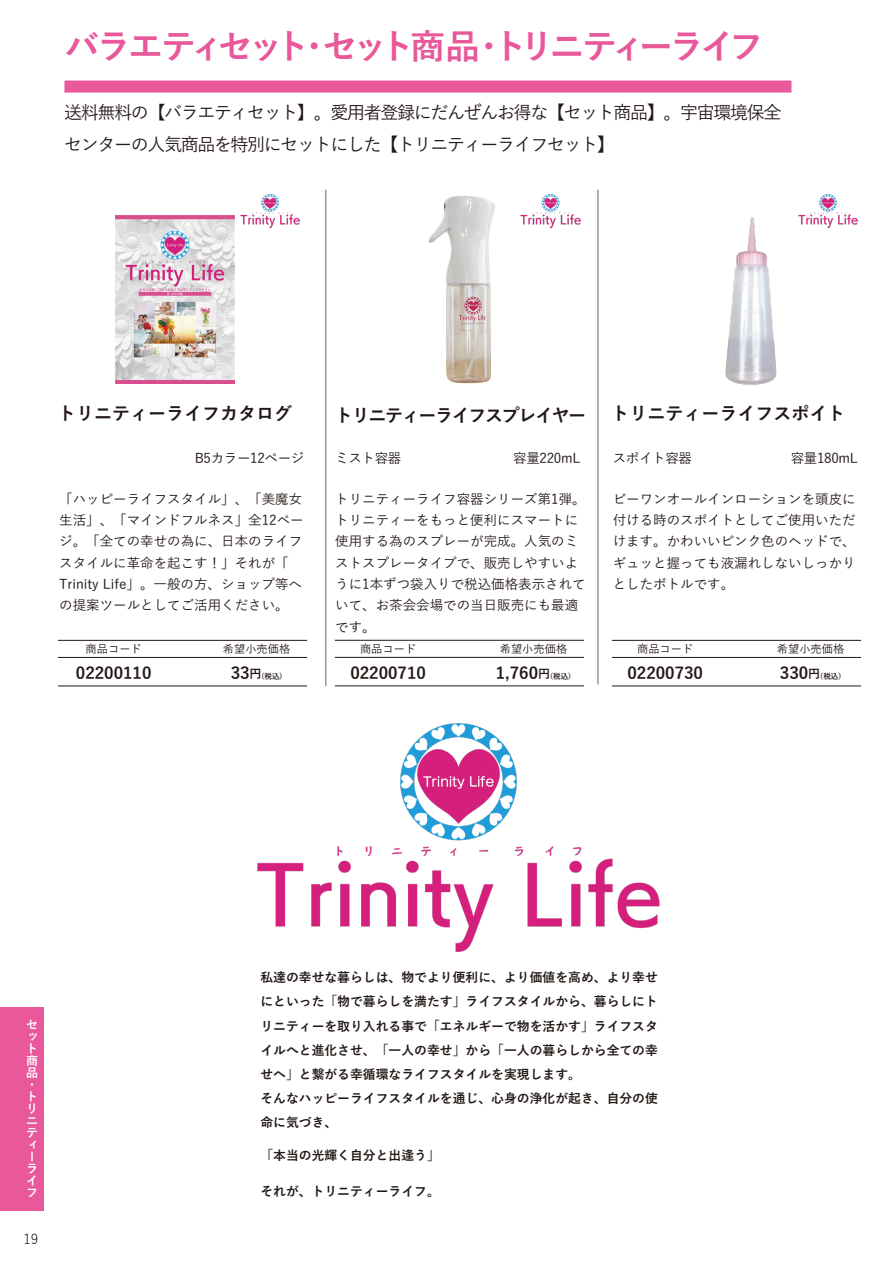
<style>
.page{position:relative;width:893px;height:1263px;background:#fff}
.page>*{position:absolute;margin:0;border:0;box-sizing:border-box;transform-origin:0 0}
.t1{font:700 34.5px "Yu Gothic";letter-spacing:-.15em;color:#e8589a}
.t2{font:500 18px/31.5px "Yu Gothic";letter-spacing:-.075em;color:#221815}
.t3{font:700 18px "Yu Gothic";color:#221815}
.t4{font:700 18px "Yu Gothic";letter-spacing:-.075em;color:#221815}
.t5{font:700 16.5px "Yu Gothic";color:#221815}
.t6{font:500 13.5px/21.3px "Yu Gothic";color:#221815}
.t7{font:500 13.5px "Yu Gothic";letter-spacing:-.025em;color:#221815}
.t8{font:13.5px "Yu Gothic";color:#221815}
.t9{font:700 12.9px/24.3px "Yu Gothic";color:#221815}
.t10{font:700 12px/12px "Yu Gothic";color:#fff}
.t11{font:500 11.25px "Yu Gothic";color:#221815}
.t12{font:700 7.5px "Yu Gothic";color:#221815}
.s1{font-family:"Koz Go Pr 6 N";font-weight:400}
.s2{font-size:12px}
.s3{font-size:7.5px}
.s4{font-size:16.5px}
</style>
<div class="page">
<div style="left:0;top:1007px;width:43px;height:204px;background:#e8589a"></div>
<div style="left:64px;top:81px;width:727px;height:12px;background:#e8589a"></div>
<img style="left:428px;top:196px;width:67px;height:188px">
<img style="left:726px;top:217px;width:51px;height:168px">
<img style="left:115px;top:215px;width:119px;height:168px">
<img style="left:798px;top:195px;width:59px;height:34px">
<img style="left:521px;top:195px;width:59px;height:34px">
<img style="left:257px;top:724px;width:403px;height:228px">
<img style="left:240px;top:195px;width:59px;height:34px">
<hr style="left:597px;top:190px;width:2px;height:494px;background:#999899">
<hr style="left:335px;top:657px;width:249px;height:1px;background:#221815">
<hr style="left:335px;top:640px;width:249px;height:1px;background:#221815">
<hr style="left:335px;top:686px;width:249px;height:1px;background:#221815">
<hr style="left:325px;top:190px;width:1px;height:496px;background:#999899">
<hr style="left:58px;top:657px;width:249px;height:1px;background:#221815">
<hr style="left:58px;top:640px;width:249px;height:1px;background:#221815">
<hr style="left:58px;top:686px;width:249px;height:1px;background:#221815">
<hr style="left:612px;top:657px;width:249px;height:1px;background:#221815">
<hr style="left:612px;top:640px;width:249px;height:1px;background:#221815">
<hr style="left:612px;top:686px;width:249px;height:1px;background:#221815">
<h1 class="t1" style="left:64px;top:27px;width:701px">バラエティセット・セット商品・トリニティーライフ</h1>
<h2 class="t2" style="left:64px;top:95px;width:719px">送料無料の<span class="s1">【</span>バラエティセット<span class="s1">】</span>。愛用者登録にだんぜんお得な【セット商品】。宇宙環境保全センターの人気商品を特別にセットにした【トリニティーライフセット】</h2>
<h2 class="t3" style="left:58px;top:403px;width:235px">トリニティーライフカタログ</h2>
<h2 class="t3" style="left:611px;top:403px;width:235px">トリニティーライフスポイト</h2>
<h2 class="t4" style="left:335px;top:405px;width:253px">トリニティーライフスプレイヤー</h2>
<p class="t7" style="left:195px;top:445px;width:111px">B5カラー12ページ</p>
<p class="t6" style="left:59px;top:486px;width:246px">「ハッピーライフスタイル」、「美魔女生活」、「マインドフルネス」全12ページ。「全ての幸せの為に、日本のライフスタイルに革命を起こす！」それが「<br>Trinity Life」。一般の方、ショップ等への提案ツールとしてご活用ください。</p>
<p class="t6" style="left:335px;top:445px;width:68px">ミスト容器</p>
<p class="t7" style="left:513px;top:445px;width:69px">容量220mL</p>
<p class="t6" style="left:335px;top:486px;width:252px">トリニティーライフ容器シリーズ第1弾。トリニティーをもっと便利にスマートに使用する為のスプレーが完成。人気のミストスプレータイプで、販売しやすいように1本ずつ袋入りで税込価格表示されていて、お茶会会場での当日販売にも最適です。</p>
<p class="t6" style="left:613px;top:445px;width:81px">スポイト容器</p>
<p class="t7" style="left:791px;top:445px;width:69px">容量180mL</p>
<p class="t6" style="left:613px;top:486px;width:244px;text-align:justify">ビーワンオールインローションを頭皮に付ける時のスポイトとしてご使用いただけます。かわいいピンク色のヘッドで、ギュッと握っても液漏れしないしっかりとしたボトルです。</p>
<p class="t11" style="left:360px;top:638px;width:58px">商品コード</p>
<p class="t5" style="left:350px;top:664px;width:77px">02200710</p>
<p class="t5" style="left:496px;top:664px;width:77px">1,760<span class="s2">円</span><span class="s3">(税込)</span></p>
<p class="t11" style="left:500px;top:638px;width:69px">希望小売価格</p>
<p class="t11" style="left:86px;top:638px;width:58px">商品コード</p>
<p class="t11" style="left:777px;top:638px;width:69px">希望小売価格</p>
<p class="t5" style="left:76px;top:664px;width:77px">02200110</p>
<p class="t11" style="left:223px;top:638px;width:69px">希望小売価格</p>
<p class="t11" style="left:637px;top:638px;width:58px">商品コード</p>
<p class="t5" style="left:627px;top:664px;width:77px">02200730</p>
<p class="t12" style="left:231px;top:672px;width:53px"><span class="s4">33</span><span class="s2">円</span>(税込)</p>
<p class="t12" style="left:780px;top:672px;width:63px"><span class="s4">330</span><span class="s2">円</span>(税込)</p>
<p class="t10" style="left:26px;top:1019px;width:13px">セット商品・トリニティーライフ</p>
<p class="t8" style="left:23px;top:1226px;width:17px">19</p>
<p class="t9" style="left:260px;top:965px;width:399px">私達の幸せな暮らしは、物でより便利に、より価値を高め、より幸せにといった「物で暮らしを満たす」ライフスタイルから、暮らしにトリニティーを取り入れる事で「エネルギーで物を活かす」ライフスタイルへと進化させ、「一人の幸せ」から「一人の暮らしから全ての幸せへ」と繋がる幸循環なライフスタイルを実現します。<br>そんなハッピーライフスタイルを通じ、心身の浄化が起き、自分の使命に気づき、</p>
<p class="t9" style="left:260px;top:1143px;width:181px">「本当の光輝く自分と出逢う」</p>
<p class="t9" style="left:260px;top:1179px;width:181px">それが、トリニティーライフ。</p>
</div>
